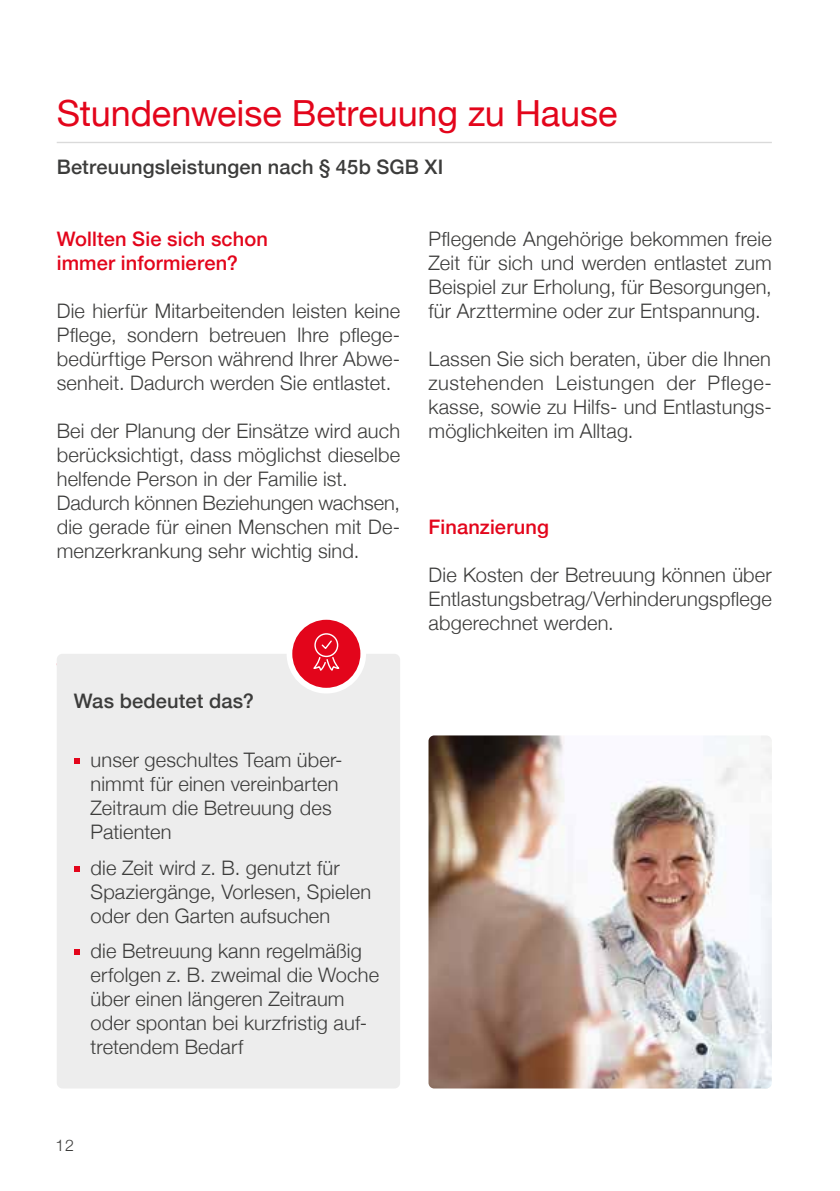
<style>
.page{position:relative;width:840px;height:1191px;background:#fff}
.page>*{position:absolute;margin:0;border:0;box-sizing:border-box;transform-origin:0 0}
.t1{font:36px "Helvetica Neue";letter-spacing:-.005em;color:#e3051b}
.t2{font:300 20px/24px "Helvetica Neue";letter-spacing:.005em;color:#3c3c3b;text-align:justify}
.t3{font:500 20px "Helvetica Neue";letter-spacing:.01em;color:#3c3c3b}
.t4{font:500 20px/24px "Helvetica Neue";letter-spacing:.01em;color:#e3051b}
.t5{font:300 16px "Helvetica Neue";color:#3c3c3b}
</style>
<div class="page">
<hr style="left:57px;top:142px;width:714px;height:1px;background:#dadada">
<img style="left:428px;top:735px;width:343px;height:353px">
<div style="left:57px;top:654px;width:343px;height:434px;background:#ededed;border-radius:6px"></div>
<svg style="left:74px;top:758px;width:5px;height:6px"></svg>
<svg style="left:74px;top:866px;width:5px;height:5px"></svg>
<svg style="left:74px;top:949px;width:5px;height:6px"></svg>
<div style="left:286px;top:614px;width:80px;height:79px;background:#fff;border-radius:50%"></div>
<div style="left:292px;top:620px;width:68px;height:68px;background:#e3051b;border-radius:50%"></div>
<div style="left:314px;top:633px;width:24px;height:24px;border:1px solid #fff;border-radius:50%"></div>
<svg style="left:313px;top:639px;width:27px;height:32px"></svg>
<h1 class="t1" style="left:57px;top:87px;width:562px">Stundenweise Betreuung zu Hause</h1>
<p class="t3" style="left:57px;top:151px;width:388px">Betreuungsleistungen nach § 45b SGB XI</p>
<p class="t4" style="left:57px;top:225px;width:213px">Wollten Sie sich schon immer informieren?</p>
<p class="t2" style="left:57px;top:297px;width:344px">Die hierfür Mitarbeitenden leisten keine Pflege, sondern betreuen Ihre pflege&shy;bedürftige Person während Ihrer Abwe&shy;senheit. Dadurch werden Sie entlastet.</p>
<p class="t2" style="left:57px;top:417px;width:345px;text-align:left">Bei der Planung der Einsätze wird auch berücksichtigt, dass möglichst dieselbe helfende Person in der Familie ist.<br>Dadurch können Beziehungen wachsen, die gerade für einen Menschen mit De&shy;menzerkrankung sehr wichtig sind.</p>
<p class="t3" style="left:74px;top:684px;width:181px">Was bedeutet das?</p>
<p class="t2" style="left:90px;top:746px;width:253px;text-align:left">unser geschultes Team über&shy;nimmt für einen vereinbarten<br>Zeitraum die Betreuung des<br>Patienten</p>
<p class="t2" style="left:90px;top:854px;width:282px;text-align:left">die Zeit wird z. B. genutzt für<br>Spaziergänge, Vorlesen, Spielen oder den Garten aufsuchen</p>
<p class="t2" style="left:90px;top:937px;width:290px;text-align:left">die Betreuung kann regelmäßig erfolgen z. B. zweimal die Woche über einen längeren Zeitraum oder spontan bei kurzfristig auf&shy;tretendem Bedarf</p>
<p class="t2" style="left:428px;top:225px;width:344px">Pflegende Angehörige bekommen freie Zeit für sich und werden entlastet zum Beispiel zur Erholung, für Besorgungen, für Arzttermine oder zur Entspannung.</p>
<p class="t2" style="left:428px;top:345px;width:345px">Lassen Sie sich beraten, über die Ihnen zustehenden Leistungen der Pflege&shy;kasse, sowie zu Hilfs- und Entlastungs&shy;möglichkeiten im Alltag.</p>
<p class="t4" style="left:428px;top:513px;width:122px">Finanzierung</p>
<p class="t2" style="left:428px;top:561px;width:344px">Die Kosten der Betreuung können über Entlastungsbetrag/Verhinderungspflege abgerechnet werden.</p>
<p class="t5" style="left:56px;top:1132px;width:20px">12</p>
</div>
